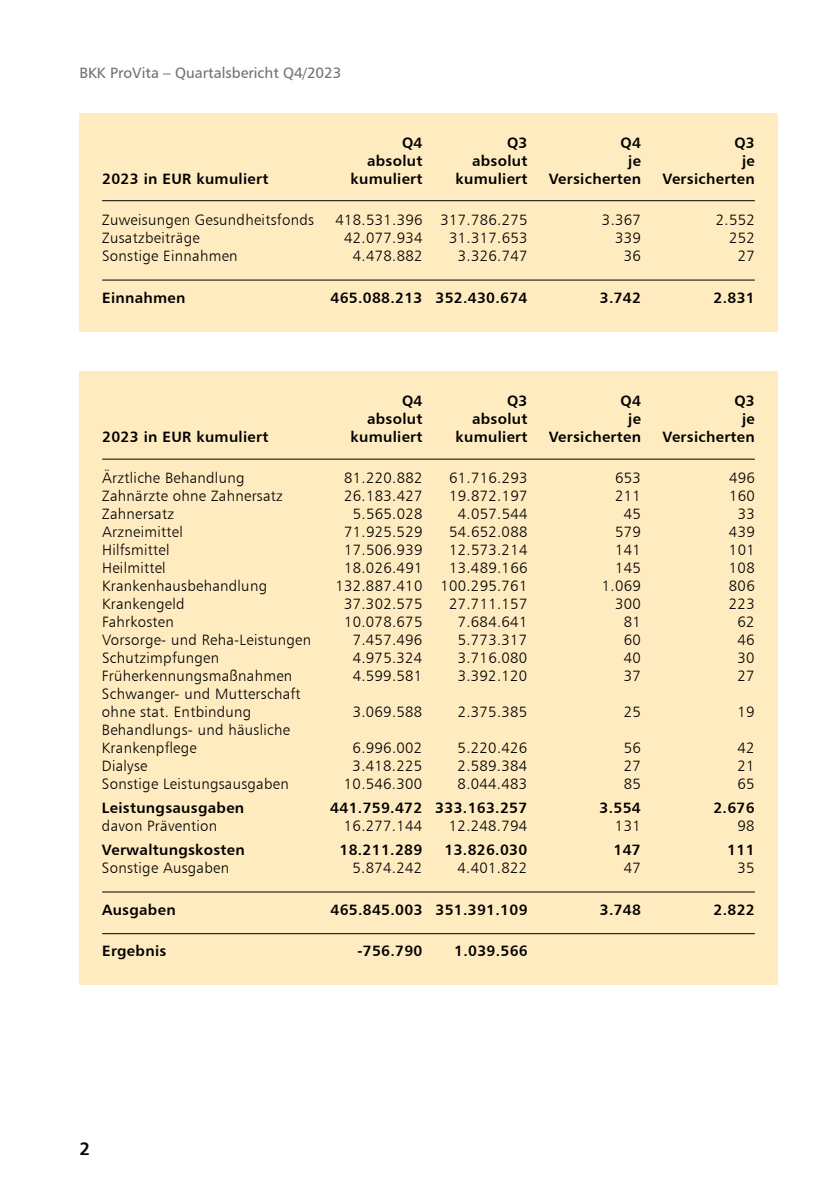
<style>
.page{position:relative;width:840px;height:1191px;background:#fff}
.page>*{position:absolute;margin:0;border:0;box-sizing:border-box;transform-origin:0 0}
.t1{font:18px "Humanist 777 BT Bold B";color:#000}
.t2{font:15px/18px "Humanist 777 BT Light B";letter-spacing:.02em;color:#000}
.t3{font:15px "Humanist 777 BT Bold B";letter-spacing:.02em;color:#000}
.t4{font:15px "Humanist 777 BT Roman B";color:#707172}
</style>
<div class="page">
<div style="left:79px;top:113px;width:698px;height:218px;background:#ffebc0"></div>
<hr style="left:102px;top:200px;width:652px;height:1px;background:#000">
<hr style="left:102px;top:279px;width:652px;height:1px;background:#000">
<div style="left:79px;top:372px;width:698px;height:613px;background:#ffebc0"></div>
<hr style="left:102px;top:458px;width:652px;height:1px;background:#000">
<hr style="left:102px;top:891px;width:652px;height:1px;background:#000">
<hr style="left:102px;top:933px;width:652px;height:1px;background:#000">
<p class="t4" style="left:79px;top:63px;width:263px">BKK ProVita – Quartalsbericht Q4/2023</p>
<p class="t3" style="left:402px;top:133px;width:22px">Q4</p>
<p class="t3" style="left:506px;top:133px;width:22px">Q3</p>
<p class="t3" style="left:620px;top:133px;width:22px">Q4</p>
<p class="t3" style="left:734px;top:133px;width:22px">Q3</p>
<p class="t3" style="left:367px;top:151px;width:57px">absolut</p>
<p class="t3" style="left:471px;top:151px;width:57px">absolut</p>
<p class="t3" style="left:628px;top:151px;width:14px">je</p>
<p class="t3" style="left:741px;top:151px;width:14px">je</p>
<p class="t3" style="left:102px;top:169px;width:168px">2023 in EUR kumuliert</p>
<p class="t3" style="left:350px;top:169px;width:73px">kumuliert</p>
<p class="t3" style="left:455px;top:169px;width:73px">kumuliert</p>
<p class="t3" style="left:548px;top:169px;width:94px">Versicherten</p>
<p class="t3" style="left:662px;top:169px;width:94px">Versicherten</p>
<p class="t2" style="left:102px;top:210px;width:213px">Zuweisungen Gesundheitsfonds</p>
<p class="t2" style="left:335px;top:210px;width:193px">418.531.396 317.786.275</p>
<p class="t2" style="left:601px;top:210px;width:40px">3.367</p>
<p class="t2" style="left:715px;top:210px;width:40px">2.552</p>
<p class="t2" style="left:102px;top:228px;width:99px">Zusatzbeiträge</p>
<p class="t2" style="left:344px;top:228px;width:80px">42.077.934</p>
<p class="t2" style="left:449px;top:228px;width:80px">31.317.653</p>
<p class="t2" style="left:615px;top:228px;width:27px">339</p>
<p class="t2" style="left:728px;top:228px;width:27px">252</p>
<p class="t2" style="left:102px;top:246px;width:137px">Sonstige Einnahmen</p>
<p class="t2" style="left:352px;top:246px;width:71px">4.478.882</p>
<p class="t2" style="left:457px;top:246px;width:71px">3.326.747</p>
<p class="t2" style="left:623px;top:246px;width:19px">36</p>
<p class="t2" style="left:737px;top:246px;width:19px">27</p>
<p class="t3" style="left:102px;top:288px;width:85px">Einnahmen</p>
<p class="t3" style="left:330px;top:288px;width:198px">465.088.213 352.430.674</p>
<p class="t3" style="left:599px;top:288px;width:43px">3.742</p>
<p class="t3" style="left:713px;top:288px;width:43px">2.831</p>
<p class="t3" style="left:402px;top:391px;width:22px">Q4</p>
<p class="t3" style="left:506px;top:391px;width:22px">Q3</p>
<p class="t3" style="left:620px;top:391px;width:22px">Q4</p>
<p class="t3" style="left:734px;top:391px;width:22px">Q3</p>
<p class="t3" style="left:367px;top:409px;width:57px">absolut</p>
<p class="t3" style="left:471px;top:409px;width:57px">absolut</p>
<p class="t3" style="left:628px;top:409px;width:14px">je</p>
<p class="t3" style="left:741px;top:409px;width:14px">je</p>
<p class="t3" style="left:102px;top:427px;width:168px">2023 in EUR kumuliert</p>
<p class="t3" style="left:350px;top:427px;width:73px">kumuliert</p>
<p class="t3" style="left:455px;top:427px;width:73px">kumuliert</p>
<p class="t3" style="left:548px;top:427px;width:94px">Versicherten</p>
<p class="t3" style="left:662px;top:427px;width:94px">Versicherten</p>
<p class="t2" style="left:102px;top:469px;width:144px">Ärztliche Behandlung</p>
<p class="t2" style="left:344px;top:469px;width:80px">81.220.882</p>
<p class="t2" style="left:449px;top:469px;width:80px">61.716.293</p>
<p class="t2" style="left:615px;top:469px;width:27px">653</p>
<p class="t2" style="left:728px;top:469px;width:27px">496</p>
<p class="t2" style="left:102px;top:487px;width:182px">Zahnärzte ohne Zahnersatz</p>
<p class="t2" style="left:344px;top:487px;width:80px">26.183.427</p>
<p class="t2" style="left:449px;top:487px;width:80px">19.872.197</p>
<p class="t2" style="left:615px;top:487px;width:27px">211</p>
<p class="t2" style="left:728px;top:487px;width:27px">160</p>
<p class="t2" style="left:102px;top:505px;width:74px">Zahnersatz</p>
<p class="t2" style="left:352px;top:505px;width:71px">5.565.028</p>
<p class="t2" style="left:457px;top:505px;width:71px">4.057.544</p>
<p class="t2" style="left:623px;top:505px;width:19px">45</p>
<p class="t2" style="left:737px;top:505px;width:19px">33</p>
<p class="t2" style="left:102px;top:523px;width:82px">Arzneimittel</p>
<p class="t2" style="left:344px;top:523px;width:80px">71.925.529</p>
<p class="t2" style="left:449px;top:523px;width:80px">54.652.088</p>
<p class="t2" style="left:614px;top:523px;width:27px">579</p>
<p class="t2" style="left:728px;top:523px;width:27px">439</p>
<p class="t2" style="left:102px;top:541px;width:69px">Hilfsmittel</p>
<p class="t2" style="left:344px;top:541px;width:80px">17.506.939</p>
<p class="t2" style="left:449px;top:541px;width:80px">12.573.214</p>
<p class="t2" style="left:614px;top:541px;width:27px">141</p>
<p class="t2" style="left:728px;top:541px;width:27px">101</p>
<p class="t2" style="left:102px;top:559px;width:65px">Heilmittel</p>
<p class="t2" style="left:344px;top:559px;width:80px">18.026.491</p>
<p class="t2" style="left:449px;top:559px;width:80px">13.489.166</p>
<p class="t2" style="left:614px;top:559px;width:27px">145</p>
<p class="t2" style="left:728px;top:559px;width:27px">108</p>
<p class="t2" style="left:102px;top:577px;width:166px">Krankenhausbehandlung</p>
<p class="t2" style="left:335px;top:577px;width:193px">132.887.410 100.295.761</p>
<p class="t2" style="left:601px;top:577px;width:40px">1.069</p>
<p class="t2" style="left:728px;top:577px;width:27px">806</p>
<p class="t2" style="left:102px;top:595px;width:84px">Krankengeld</p>
<p class="t2" style="left:344px;top:595px;width:80px">37.302.575</p>
<p class="t2" style="left:449px;top:595px;width:80px">27.711.157</p>
<p class="t2" style="left:614px;top:595px;width:27px">300</p>
<p class="t2" style="left:728px;top:595px;width:27px">223</p>
<p class="t2" style="left:102px;top:613px;width:73px">Fahrkosten</p>
<p class="t2" style="left:344px;top:613px;width:80px">10.078.675</p>
<p class="t2" style="left:457px;top:613px;width:71px">7.684.641</p>
<p class="t2" style="left:623px;top:613px;width:19px">81</p>
<p class="t2" style="left:737px;top:613px;width:19px">62</p>
<p class="t2" style="left:102px;top:631px;width:211px">Vorsorge- und Reha-Leistungen</p>
<p class="t2" style="left:352px;top:631px;width:71px">7.457.496</p>
<p class="t2" style="left:457px;top:631px;width:71px">5.773.317</p>
<p class="t2" style="left:623px;top:631px;width:19px">60</p>
<p class="t2" style="left:737px;top:631px;width:19px">46</p>
<p class="t2" style="left:102px;top:649px;width:119px">Schutzimpfungen</p>
<p class="t2" style="left:352px;top:649px;width:71px">4.975.324</p>
<p class="t2" style="left:457px;top:649px;width:71px">3.716.080</p>
<p class="t2" style="left:623px;top:649px;width:19px">40</p>
<p class="t2" style="left:737px;top:649px;width:19px">30</p>
<p class="t2" style="left:102px;top:667px;width:192px">Früherkennungsmaßnahmen</p>
<p class="t2" style="left:352px;top:667px;width:71px">4.599.581</p>
<p class="t2" style="left:457px;top:667px;width:71px">3.392.120</p>
<p class="t2" style="left:623px;top:667px;width:19px">37</p>
<p class="t2" style="left:737px;top:667px;width:19px">27</p>
<p class="t2" style="left:102px;top:685px;width:200px">Schwanger- und Mutterschaft ohne stat. Entbindung</p>
<p class="t2" style="left:352px;top:703px;width:71px">3.069.588</p>
<p class="t2" style="left:457px;top:703px;width:71px">2.375.385</p>
<p class="t2" style="left:623px;top:703px;width:19px">25</p>
<p class="t2" style="left:737px;top:703px;width:19px">19</p>
<p class="t2" style="left:102px;top:721px;width:189px">Behandlungs- und häusliche<br>Krankenpflege</p>
<p class="t2" style="left:352px;top:739px;width:71px">6.996.002</p>
<p class="t2" style="left:457px;top:739px;width:71px">5.220.426</p>
<p class="t2" style="left:623px;top:739px;width:19px">56</p>
<p class="t2" style="left:737px;top:739px;width:19px">42</p>
<p class="t2" style="left:102px;top:757px;width:47px">Dialyse</p>
<p class="t2" style="left:352px;top:757px;width:71px">3.418.225</p>
<p class="t2" style="left:457px;top:757px;width:71px">2.589.384</p>
<p class="t2" style="left:623px;top:757px;width:19px">27</p>
<p class="t2" style="left:737px;top:757px;width:19px">21</p>
<p class="t2" style="left:102px;top:775px;width:188px">Sonstige Leistungsausgaben</p>
<p class="t2" style="left:344px;top:775px;width:80px">10.546.300</p>
<p class="t2" style="left:457px;top:775px;width:71px">8.044.483</p>
<p class="t2" style="left:623px;top:775px;width:19px">85</p>
<p class="t2" style="left:737px;top:775px;width:19px">65</p>
<p class="t3" style="left:102px;top:798px;width:144px">Leistungsausgaben</p>
<p class="t3" style="left:330px;top:798px;width:198px">441.759.472 333.163.257</p>
<p class="t3" style="left:599px;top:798px;width:43px">3.554</p>
<p class="t3" style="left:713px;top:798px;width:43px">2.676</p>
<p class="t2" style="left:102px;top:816px;width:117px">davon Prävention</p>
<p class="t2" style="left:344px;top:816px;width:80px">16.277.144</p>
<p class="t2" style="left:448px;top:816px;width:80px">12.248.794</p>
<p class="t2" style="left:614px;top:816px;width:27px">131</p>
<p class="t2" style="left:737px;top:816px;width:19px">98</p>
<p class="t3" style="left:102px;top:840px;width:144px">Verwaltungskosten</p>
<p class="t3" style="left:339px;top:840px;width:84px">18.211.289</p>
<p class="t3" style="left:444px;top:840px;width:84px">13.826.030</p>
<p class="t3" style="left:613px;top:840px;width:29px">147</p>
<p class="t3" style="left:727px;top:840px;width:29px">111</p>
<p class="t2" style="left:102px;top:858px;width:129px">Sonstige Ausgaben</p>
<p class="t2" style="left:352px;top:858px;width:71px">5.874.242</p>
<p class="t2" style="left:457px;top:858px;width:71px">4.401.822</p>
<p class="t2" style="left:623px;top:858px;width:19px">47</p>
<p class="t2" style="left:737px;top:858px;width:19px">35</p>
<p class="t3" style="left:102px;top:899px;width:75px">Ausgaben</p>
<p class="t3" style="left:330px;top:899px;width:198px">465.845.003 351.391.109</p>
<p class="t3" style="left:599px;top:899px;width:43px">3.748</p>
<p class="t3" style="left:713px;top:899px;width:43px">2.822</p>
<p class="t3" style="left:102px;top:941px;width:66px">Ergebnis</p>
<p class="t3" style="left:357px;top:941px;width:66px">-756.790</p>
<p class="t3" style="left:454px;top:941px;width:75px">1.039.566</p>
<p class="t1" style="left:79px;top:1137px;width:12px">2</p>
</div>
